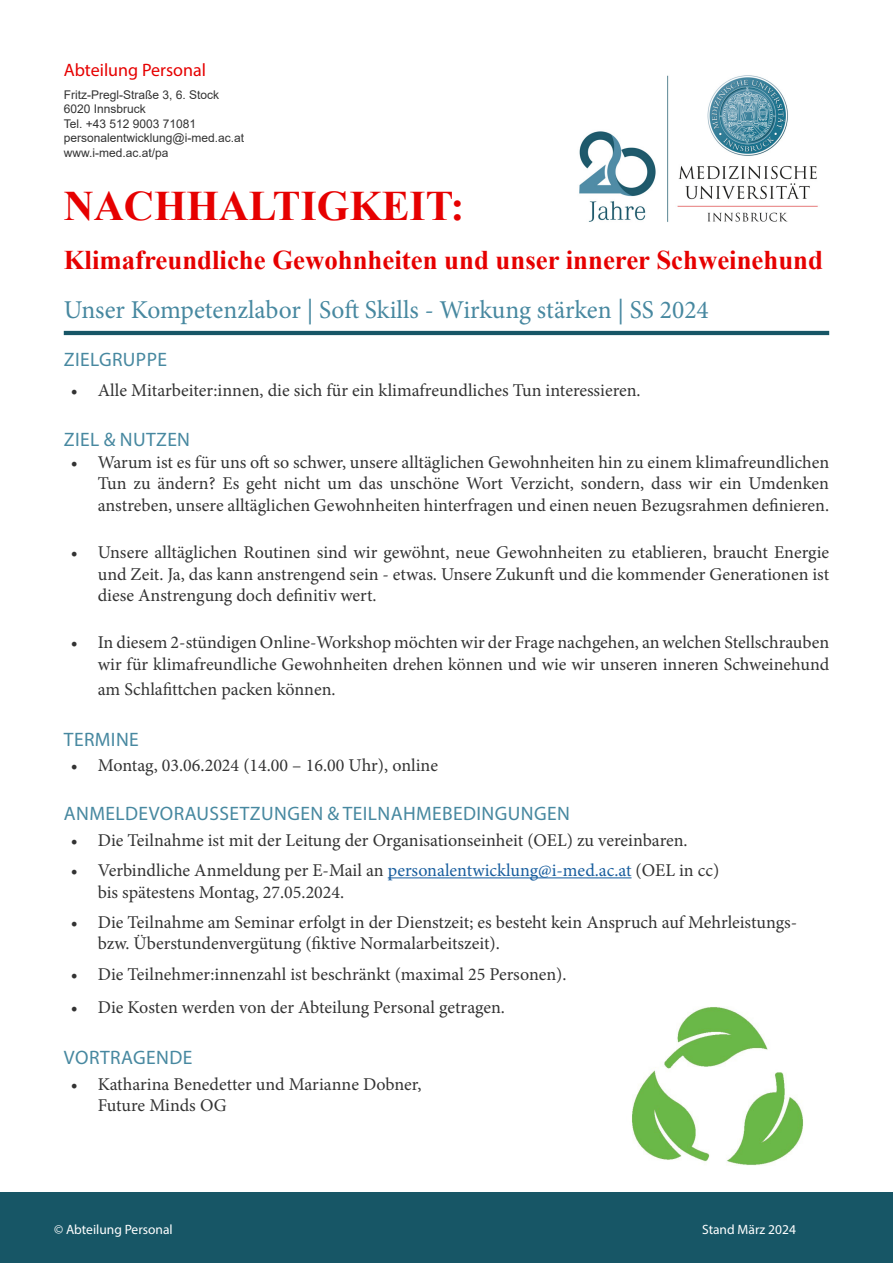
<style>
.page{position:relative;width:893px;height:1263px;background:#fff}
.page>*{position:absolute;margin:0;border:0;box-sizing:border-box;transform-origin:0 0}
.t1{font:700 42px "Times New Roman";color:#e60000}
.t2{font:700 27px "Times New Roman";color:#e60000}
.t3{font:25.65px "Minion Pro";color:#4788a0}
.t4{font:19.5px "Myriad Pro";letter-spacing:.02em;color:#4788a0}
.t5{font:18px/21.6px "Minion Pro";color:#333}
.t6{font:18px "Myriad Pro";color:#e60000}
.t7{font:13.5px "Myriad Pro";color:#fff}
.t8{font:12px "Arial";color:#333}
.s1{color:#175d9e}
</style>
<div class="page">
<hr style="left:388px;top:877px;width:243px;height:1px;background:#175d9e">
<hr style="left:64px;top:331px;width:765px;height:4px;background:#175666">
<div style="left:0;top:1193px;width:893px;height:70px;background:#175666"></div>
<img style="left:579px;top:75px;width:239px;height:147px">
<img style="left:632px;top:1007px;width:172px;height:159px">
<p class="t6" style="left:64px;top:59px;width:144px">Abteilung Personal</p>
<p class="t8" style="left:64px;top:86px;width:157px">Fritz-Pregl-Straße 3, 6. Stock</p>
<p class="t8" style="left:64px;top:101px;width:84px">6020 Innsbruck</p>
<p class="t8" style="left:64px;top:115px;width:134px">Tel. +43 512 9003 71081</p>
<p class="t8" style="left:64px;top:130px;width:182px">personalentwicklung@i-med.ac.at</p>
<p class="t8" style="left:64px;top:144px;width:106px">www.i-med.ac.at/pa</p>
<p class="t1" style="left:64px;top:176px;width:402px">NACHHALTIGKEIT:</p>
<p class="t2" style="left:64px;top:240px;width:761px">Klimafreundliche Gewohnheiten und unser innerer Schweinehund</p>
<p class="t3" style="left:64px;top:293px;width:646px">Unser Kompetenzlabor | Soft Skills - Wirkung stärken | SS 2024</p>
<p class="t4" style="left:64px;top:347px;width:105px">ZIELGRUPPE</p>
<p class="t5" style="left:71px;top:379px;width:571px">• Alle Mitarbeiter:innen, die sich für ein klimafreundliches Tun interessieren.</p>
<p class="t4" style="left:64px;top:428px;width:128px">ZIEL &amp; NUTZEN</p>
<p class="t5" style="left:98px;top:451px;width:733px;text-align:justify;text-indent:-27px">• Warum ist es für uns oft so schwer, unsere alltäglichen Gewohnheiten hin zu einem klimafreundlichen Tun zu ändern? Es geht nicht um das unschöne Wort Verzicht, sondern, dass wir ein Umdenken anstreben, unsere alltäglichen Gewohnheiten hinterfragen und einen neuen Bezugsrahmen definieren.</p>
<p class="t5" style="left:98px;top:542px;width:733px;text-align:justify;text-indent:-27px">• Unsere alltäglichen Routinen sind wir gewöhnt, neue Gewohnheiten zu etablieren, braucht Energie und Zeit. Ja, das kann anstrengend sein - etwas. Unsere Zukunft und die kommender Generationen ist diese Anstrengung doch definitiv wert.</p>
<p class="t5" style="left:71px;top:632px;width:760px;text-align:right">• In diesem 2-stündigen Online-Workshop möchten wir der Frage nachgehen, an welchen Stellschrauben wir für klimafreundliche Gewohnheiten drehen können und wie wir unseren inneren Schweinehund</p>
<p class="t5" style="left:98px;top:679px;width:239px">am Schlafittchen packen können.</p>
<p class="t4" style="left:64px;top:727px;width:76px">TERMINE</p>
<p class="t5" style="left:71px;top:755px;width:369px">• Montag, 03.06.2024 (14.00 – 16.00 Uhr), online</p>
<p class="t4" style="left:64px;top:801px;width:507px">ANMELDEVORAUSSETZUNGEN &amp; TEILNAHMEBEDINGUNGEN</p>
<p class="t5" style="left:71px;top:829px;width:618px">• Die Teilnahme ist mit der Leitung der Organisationseinheit (OEL) zu vereinbaren.</p>
<p class="t5" style="left:98px;top:860px;width:623px;text-indent:-27px">• Verbindliche Anmeldung per E-Mail an <span class="s1">personalentwicklung@i-med.ac.at</span> (OEL in cc) bis spätestens Montag, 27.05.2024.</p>
<p class="t5" style="left:98px;top:911px;width:701px;text-indent:-27px">• Die Teilnahme am Seminar erfolgt in der Dienstzeit; es besteht kein Anspruch auf Mehrleistungs&shy;bzw. Überstundenvergütung (fiktive Normalarbeitszeit).</p>
<p class="t5" style="left:71px;top:963px;width:497px">• Die Teilnehmer:innenzahl ist beschränkt (maximal 25 Personen).</p>
<p class="t5" style="left:71px;top:997px;width:436px">• Die Kosten werden von der Abteilung Personal getragen.</p>
<p class="t4" style="left:64px;top:1045px;width:130px">VORTRAGENDE</p>
<p class="t5" style="left:98px;top:1073px;width:325px;text-indent:-27px">• Katharina Benedetter und Marianne Dobner,<br>Future Minds OG</p>
<p class="t7" style="left:54px;top:1221px;width:120px">© Abteilung Personal</p>
<p class="t7" style="left:702px;top:1221px;width:95px">Stand März 2024</p>
</div>
